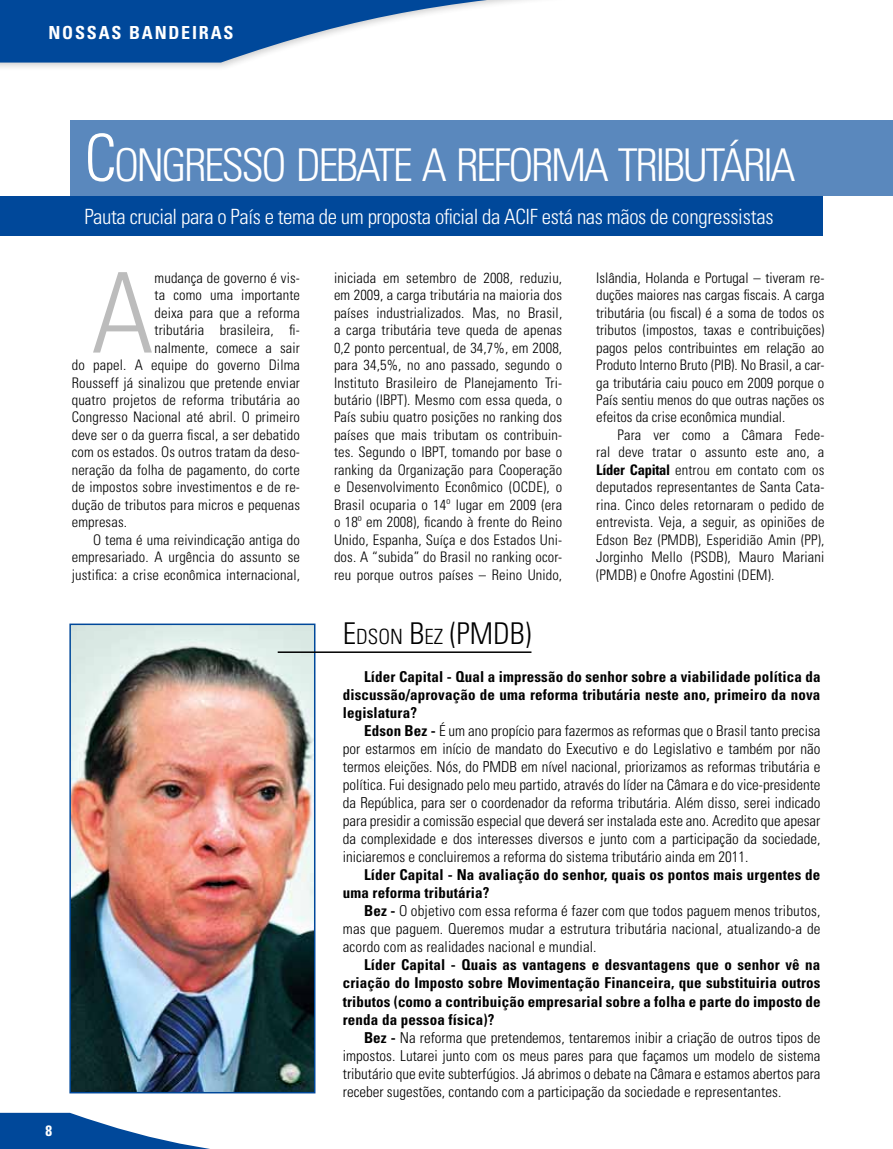
<style>
.page{position:relative;width:893px;height:1149px;background:#fff}
.page>*{position:absolute;margin:0;border:0;box-sizing:border-box;transform-origin:0 0}
.t1{font:300 condensed 111.3px "Univers LT Std";color:#bcbcbc}
.t2{font:300 condensed 45.15px "Univers LT Std";letter-spacing:-.055em;color:#fff}
.t3{font:300 condensed 30px "Univers LT Std";color:#000}
.t4{font:300 condensed 21px "Univers LT Std";letter-spacing:-.02em;color:#fff}
.t5{font:700 condensed 18px "Univers LT Std";letter-spacing:.1em;color:#fff}
.t6{font:300 condensed 15px/18px "Univers LT Std";letter-spacing:.01em;color:#000;text-align:justify}
.t7{font:700 condensed 15px/18px "Univers LT Std";letter-spacing:.01em;color:#000;text-align:justify}
.t8{font:700 condensed 15px "Univers LT Std";color:#fff}
.t9{font:300 condensed 14.55px/17.4px "Univers LT Std";letter-spacing:.01em;color:#000;text-align:justify}
.s1{font-size:64.5px}
.s2{font-weight:700}
.s3{font-size:21px}
</style>
<div class="page">
<div style="left:0;top:0;width:648px;height:72px;background:#000;opacity:.2"></div>
<svg style="left:0;top:0;width:641px;height:63px"></svg>
<svg style="left:0;top:1112px;width:204px;height:36px"></svg>
<div style="left:70px;top:120px;width:823px;height:75px;background:#5a88bd"></div>
<div style="left:0;top:196px;width:823px;height:40px;background:#00489a"></div>
<img style="left:72px;top:626px;width:240px;height:464px">
<div style="left:69px;top:623px;width:246px;height:470px;border:2px solid #00489a"></div>
<hr style="left:278px;top:651px;width:253px;height:1px;background:#000">
<p class="t5" style="left:48px;top:22px;width:187px">NOSSAS BANDEIRAS</p>
<h2 class="t2" style="left:84px;top:137px;width:713px"><span class="s1">C</span>ONGRESSO DEBATE A REFORMA TRIBUTÁRIA</h2>
<h3 class="t4" style="left:84px;top:203px;width:691px">Pauta crucial para o País e tema de um proposta oficial da ACIF está nas mãos de congressistas</h3>
<h1 class="t1" style="left:92px;top:246px;width:63px">A</h1>
<p class="t9" style="left:155px;top:269px;width:147px">mudança de governo é vis-</p>
<p class="t9" style="left:155px;top:286px;width:147px">ta como uma importante</p>
<p class="t9" style="left:155px;top:304px;width:147px">deixa para que a reforma</p>
<p class="t9" style="left:155px;top:321px;width:147px">tributária brasileira, fi-</p>
<p class="t9" style="left:155px;top:338px;width:147px">nalmente, comece a sair</p>
<p class="t9" style="left:72px;top:356px;width:230px">do papel. A equipe do governo Dilma</p>
<p class="t9" style="left:72px;top:373px;width:230px">Rousseff já sinalizou que pretende enviar</p>
<p class="t9" style="left:72px;top:391px;width:230px">quatro projetos de reforma tributária ao</p>
<p class="t9" style="left:72px;top:408px;width:230px">Congresso Nacional até abril. O primeiro</p>
<p class="t9" style="left:72px;top:426px;width:230px">deve ser o da guerra fiscal, a ser debatido</p>
<p class="t9" style="left:72px;top:443px;width:230px">com os estados. Os outros tratam da deso-</p>
<p class="t9" style="left:72px;top:461px;width:230px">neração da folha de pagamento, do corte</p>
<p class="t9" style="left:72px;top:478px;width:230px">de impostos sobre investimentos e de re-</p>
<p class="t9" style="left:72px;top:496px;width:230px">dução de tributos para micros e pequenas</p>
<p class="t9" style="left:72px;top:513px;width:57px">empresas.</p>
<p class="t9" style="left:93px;top:531px;width:208px">O tema é uma reivindicação antiga do</p>
<p class="t9" style="left:72px;top:548px;width:230px">empresariado. A urgência do assunto se</p>
<p class="t9" style="left:72px;top:565px;width:230px">justifica: a crise econômica internacional,</p>
<p class="t8" style="left:46px;top:1121px;width:8px">8</p>
<p class="t9" style="left:334px;top:269px;width:230px">iniciada em setembro de 2008, reduziu, em 2009, a carga tributária na maioria dos países industrializados. Mas, no Brasil, a carga tributária teve queda de apenas 0,2 ponto percentual, de 34,7%, em 2008, para 34,5%, no ano passado, segundo o Instituto Brasileiro de Planejamento Tri&shy;butário (IBPT). Mesmo com essa queda, o País subiu quatro posições no ranking dos países que mais tributam os contribuin&shy;tes. Segundo o IBPT, tomando por base o ranking da Organização para Cooperação e Desenvolvimento Econômico (OCDE), o Brasil ocuparia o 14º lugar em 2009 (era o 18º em 2008), ficando à frente do Reino Unido, Espanha, Suíça e dos Estados Uni&shy;dos. A “subida” do Brasil no ranking ocor&shy;reu porque outros países – Reino Unido,</p>
<p class="t9" style="left:596px;top:269px;width:230px">Islândia, Holanda e Portugal – tiveram re&shy;duções maiores nas cargas fiscais. A carga tributária (ou fiscal) é a soma de todos os tributos (impostos, taxas e contribuições) pagos pelos contribuintes em relação ao Produto Interno Bruto (PIB). No Brasil, a car&shy;ga tributária caiu pouco em 2009 porque o País sentiu menos do que outras nações os efeitos da crise econômica mundial.</p>
<p class="t9" style="left:596px;top:426px;width:230px;text-indent:21px">Para ver como a Câmara Fede&shy;ral deve tratar o assunto este ano, a <span class="s2">Líder Capital</span> entrou em contato com os deputados representantes de Santa Cata&shy;rina. Cinco deles retornaram o pedido de entrevista. Veja, a seguir, as opiniões de Edson Bez (PMDB), Esperidião Amin (PP), Jorginho Mello (PSDB), Mauro Mariani (PMDB) e Onofre Agostini (DEM).</p>
<h3 class="t3" style="left:343px;top:615px;width:146px">E<span class="s3">DSON</span> B<span class="s3">EZ</span> (PMDB</h3>
<h3 class="t3" style="left:525px;top:615px;width:8px">)</h3>
<p class="t7" style="left:343px;top:667px;width:479px;text-indent:21px">Líder Capital - Qual a impressão do senhor sobre a viabilidade política da discussão/aprovação de uma reforma tributária neste ano, primeiro da nova legislatura?</p>
<p class="t6" style="left:343px;top:721px;width:479px;text-indent:21px"><span class="s2">Edson Bez -</span> É um ano propício para fazermos as reformas que o Brasil tanto precisa por estarmos em início de mandato do Executivo e do Legislativo e também por não termos eleições. Nós, do PMDB em nível nacional, priorizamos as reformas tributária e política. Fui designado pelo meu partido, através do líder na Câmara e do vice-presidente da República, para ser o coordenador da reforma tributária. Além disso, serei indicado para presidir a comissão especial que deverá ser instalada este ano. Acredito que apesar da complexidade e dos interesses diversos e junto com a participação da sociedade, iniciaremos e concluiremos a reforma do sistema tributário ainda em 2011.</p>
<p class="t7" style="left:343px;top:865px;width:479px;text-indent:21px">Líder Capital - Na avaliação do senhor, quais os pontos mais urgentes de uma reforma tributária?</p>
<p class="t6" style="left:343px;top:901px;width:479px;text-indent:21px"><span class="s2">Bez -</span> O objetivo com essa reforma é fazer com que todos paguem menos tributos, mas que paguem. Queremos mudar a estrutura tributária nacional, atualizando-a de acordo com as realidades nacional e mundial.</p>
<p class="t7" style="left:343px;top:955px;width:479px;text-indent:21px">Líder Capital - Quais as vantagens e desvantagens que o senhor vê na criação do Imposto sobre Movimentação Financeira, que substituiria outros tributos (como a contribuição empresarial sobre a folha e parte do imposto de renda da pessoa física)?</p>
<p class="t6" style="left:343px;top:1027px;width:479px;text-indent:21px"><span class="s2">Bez -</span> Na reforma que pretendemos, tentaremos inibir a criação de outros tipos de impostos. Lutarei junto com os meus pares para que façamos um modelo de sistema tributário que evite subterfúgios. Já abrimos o debate na Câmara e estamos abertos para receber sugestões, contando com a participação da sociedade e representantes.</p>
</div>
